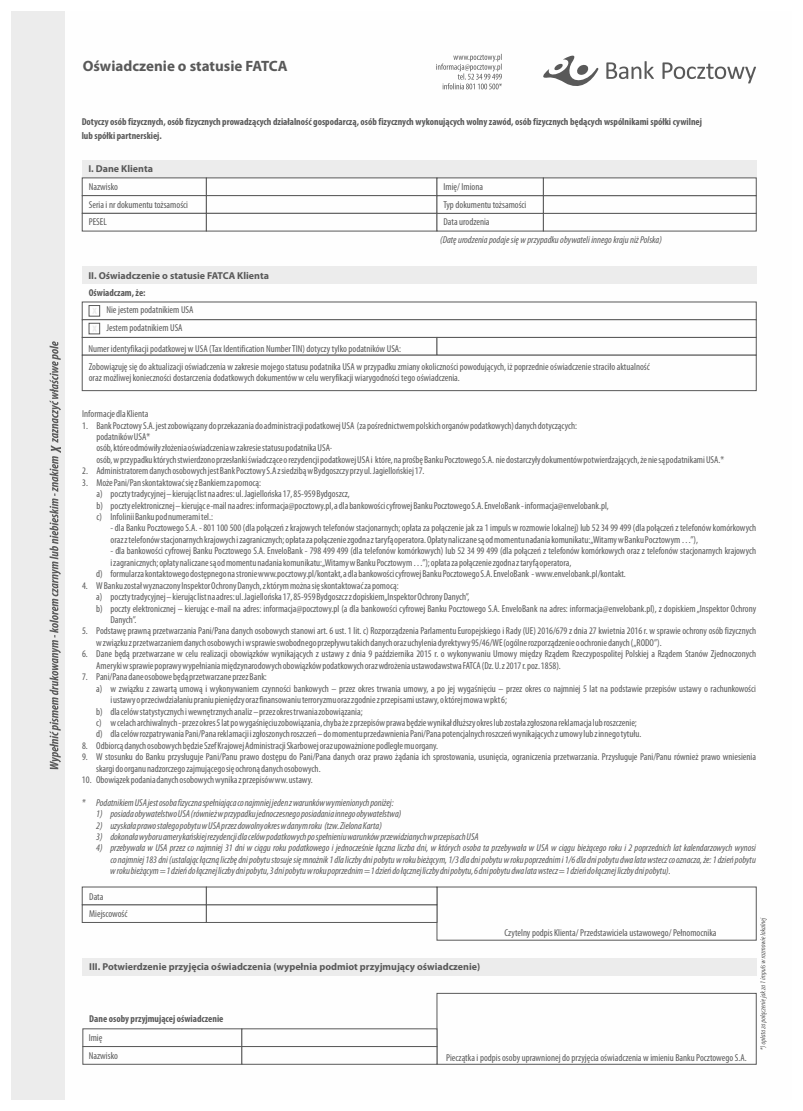
<style>
.page{position:relative;width:803px;height:1111px;background:#fff}
.page>*{position:absolute;margin:0;border:0;box-sizing:border-box;transform-origin:0 0}
.t1{font:700 15px "Myriad Pl";color:#595959}
.t2{font:condensed 10px/11.4px "Myriad Pl";color:#595959}
.t3{font:italic condensed 10px/11.4px "Myriad Pl";color:#595959;text-align:justify}
.t4{font:700 condensed 10px/13.6px "Myriad Pl";color:#595959}
.t5{font:700 10px "Myriad Pl";color:#595959}
</style>
<div class="page">
<div style="left:11px;top:11px;width:53px;height:1088px;background:#ececec"></div>
<div style="left:82px;top:160px;width:673px;height:18px;background:#ececec"></div>
<div style="left:82px;top:266px;width:673px;height:18px;background:#ececec"></div>
<svg style="left:436px;top:54px;width:65px;height:35px"></svg>
<svg style="left:543px;top:55px;width:212px;height:31px"></svg>
<svg style="left:50px;top:341px;width:11px;height:428px"></svg>
<svg style="left:82px;top:178px;width:674px;height:53px"></svg>
<svg style="left:82px;top:302px;width:674px;height:89px"></svg>
<svg style="left:82px;top:886px;width:684px;height:178px"></svg>
<h1 class="t1" style="left:83px;top:60px;width:206px">Oświadczenie o statusie FATCA</h1>
<p class="t4" style="left:82px;top:116px;width:621px">Dotyczy osób fizycznych, osób fizycznych prowadzących działalność gospodarczą, osób fizycznych wykonujących wolny zawód, osób fizycznych będących wspólnikami spółki cywilnej lub spółki partnerskiej.</p>
<p class="t5" style="left:88px;top:165px;width:66px">I. Dane Klienta</p>
<p class="t2" style="left:89px;top:179px;width:101px;line-height:17.8px">Nazwisko<br>Seria i nr dokumentu tożsamości</p>
<p class="t2" style="left:443px;top:182px;width:41px">Imię/ Imiona</p>
<p class="t2" style="left:443px;top:200px;width:84px">Typ dokumentu tożsamości</p>
<p class="t2" style="left:89px;top:217px;width:20px">PESEL</p>
<p class="t2" style="left:443px;top:217px;width:48px">Data urodzenia</p>
<p class="t3" style="left:440px;top:234px;width:223px">(Datę urodzenia podaje się w przypadku obywateli innego kraju niż Polska)</p>
<p class="t5" style="left:88px;top:271px;width:182px">II. Oświadczenie o statusie FATCA Klienta</p>
<p class="t4" style="left:89px;top:287px;width:58px">Oświadczam, że:</p>
<p class="t2" style="left:106px;top:302px;width:89px;line-height:17.8px">Nie jestem podatnikiem USA<br>Jestem podatnikiem USA</p>
<p class="t2" style="left:88px;top:340px;width:562px;line-height:18px">Numer identyfikacji podatkowej w USA (Tax Identification Number TIN) dotyczy tylko podatników USA:<br>Zobowiązuję się do aktualizacji oświadczenia w zakresie mojego statusu podatnika USA w przypadku zmiany okoliczności powodujących, iż poprzednie oświadczenie straciło aktualność</p>
<p class="t2" style="left:89px;top:373px;width:372px">oraz możliwej konieczności dostarczenia dodatkowych dokumentów w celu weryfikacji wiarygodności tego oświadczenia.</p>
<p class="t2" style="left:82px;top:409px;width:68px">Informacje dla Klienta</p>
<p class="t2" style="left:96px;top:420px;width:629px;text-indent:-14px">1. Bank Pocztowy S.A. jest zobowiązany do przekazania do administracji podatkowej USA (za pośrednictwem polskich organów podatkowych) danych dotyczących:<br>podatników USA*<br>osób, które odmówiły złożenia oświadczenia w zakresie statusu podatnika USA·<br>osób, w przypadku których stwierdzono przesłanki świadczące o rezydencji podatkowej USA i które, na prośbę Banku Pocztowego S.A. nie dostarczyły dokumentów potwierdzających, że nie są podatnikami USA.*</p>
<p class="t2" style="left:82px;top:466px;width:343px">2. Administratorem danych osobowych jest Bank Pocztowy S.A z siedzibą w Bydgoszczy przy ul. Jagiellońskiej 17.</p>
<p class="t2" style="left:96px;top:477px;width:513px;text-indent:-14px">3. Może Pani/Pan skontaktować się z Bankiem za pomocą:<br>a) poczty tradycyjnej – kierując list na adres: ul. Jagiellońska 17, 85-959 Bydgoszcz,<br>b) poczty elektronicznej – kierując e-mail na adres: informacja@pocztowy.pl, a dla bankowości cyfrowej Banku Pocztowego S.A. EnveloBank - informacja@envelobank.pl, c) Infolinii Banku pod numerami tel.:</p>
<p class="t2" style="left:110px;top:523px;width:646px">- dla Banku Pocztowego S.A. - 801 100 500 (dla połączeń z krajowych telefonów stacjonarnych; opłata za połączenie jak za 1 impuls w rozmowie lokalnej) lub 52 34 99 499 (dla połączeń z telefonów komórkowych oraz z telefonów stacjonarnych krajowych i zagranicznych; opłata za połączenie zgodna z taryfą operatora. Opłaty naliczane są od momentu nadania komunikatu: „Witamy w Banku Pocztowym …”),</p>
<p class="t2" style="left:110px;top:546px;width:646px">- dla bankowości cyfrowej Banku Pocztowego S.A. EnveloBank - 798 499 499 (dla telefonów komórkowych) lub 52 34 99 499 (dla połączeń z telefonów komórkowych oraz z telefonów stacjonarnych krajowych</p>
<p class="t2" style="left:110px;top:557px;width:462px">i zagranicznych; opłaty naliczane są od momentu nadania komunikatu: „Witamy w Banku Pocztowym …”); opłata za połączenie zgodna z taryfą operatora,</p>
<p class="t2" style="left:96px;top:569px;width:530px">d) formularza kontaktowego dostępnego na stronie www.pocztowy.pl/kontakt, a dla bankowości cyfrowej Banku Pocztowego S.A. EnveloBank - www.envelobank.pl/kontakt.</p>
<p class="t2" style="left:82px;top:580px;width:318px">4. W Banku został wyznaczony Inspektor Ochrony Danych, z którym można się skontaktować za pomocą:</p>
<p class="t2" style="left:96px;top:592px;width:374px">a) poczty tradycyjnej – kierując list na adres: ul. Jagiellońska 17, 85-959 Bydgoszcz z dopiskiem „Inspektor Ochrony Danych”,</p>
<p class="t2" style="left:96px;top:603px;width:661px">b) poczty elektronicznej – kierując e-mail na adres: informacja@pocztowy.pl (a dla bankowości cyfrowej Banku Pocztowego S.A. EnveloBank na adres: informacja@envelobank.pl), z dopiskiem „Inspektor Ochrony</p>
<p class="t2" style="left:110px;top:614px;width:27px">Danych”.</p>
<p class="t2" style="left:96px;top:626px;width:661px;text-indent:-14px">5. Podstawę prawną przetwarzania Pani/Pana danych osobowych stanowi art. 6 ust. 1 lit. c) Rozporządzenia Parlamentu Europejskiego i Rady (UE) 2016/679 z dnia 27 kwietnia 2016 r. w sprawie ochrony osób fizycznych w związku z przetwarzaniem danych osobowych i w sprawie swobodnego przepływu takich danych oraz uchylenia dyrektywy 95/46/WE (ogólne rozporządzenie o ochronie danych („RODO”).</p>
<p class="t2" style="left:96px;top:649px;width:661px;text-indent:-14px">6. Dane będą przetwarzane w celu realizacji obowiązków wynikających z ustawy z dnia 9 października 2015 r. o wykonywaniu Umowy między Rządem Rzeczypospolitej Polskiej a Rządem Stanów Zjednoczonych<br>Ameryki w sprawie poprawy wypełniania międzynarodowych obowiązków podatkowych oraz wdrożenia ustawodawstwa FATCA (Dz. U. z 2017 r. poz. 1858).</p>
<p class="t2" style="left:82px;top:672px;width:186px">7. Pani/Pana dane osobowe będą przetwarzane przez Bank:</p>
<p class="t2" style="left:96px;top:683px;width:661px">a) w związku z zawartą umową i wykonywaniem czynności bankowych – przez okres trwania umowy, a po jej wygaśnięciu – przez okres co najmniej 5 lat na podstawie przepisów ustawy o rachunkowości</p>
<p class="t2" style="left:110px;top:694px;width:398px">i ustawy o przeciwdziałaniu praniu pieniędzy oraz finansowaniu terroryzmu oraz zgodnie z przepisami ustawy, o której mowa w pkt 6;</p>
<p class="t2" style="left:96px;top:706px;width:268px">b) dla celów statystycznych i wewnętrznych analiz – przez okres trwania zobowiązania;</p>
<p class="t2" style="left:96px;top:717px;width:542px">c) w celach archiwalnych - przez okres 5 lat po wygaśnięciu zobowiązania, chyba że z przepisów prawa będzie wynikał dłuższy okres lub została zgłoszona reklamacja lub roszczenie;</p>
<p class="t2" style="left:96px;top:729px;width:546px">d) dla celów rozpatrywania Pani/Pana reklamacji i zgłoszonych roszczeń – do momentu przedawnienia Pani/Pana potencjalnych roszczeń wynikających z umowy lub z innego tytułu.</p>
<p class="t2" style="left:82px;top:740px;width:357px">8. Odbiorcą danych osobowych będzie Szef Krajowej Administracji Skarbowej oraz upoważnione podległe mu organy.</p>
<p class="t2" style="left:96px;top:752px;width:661px;text-indent:-14px">9. W stosunku do Banku przysługuje Pani/Panu prawo dostępu do Pani/Pana danych oraz prawo żądania ich sprostowania, usunięcia, ograniczenia przetwarzania. Przysługuje Pani/Panu również prawo wniesienia skargi do organu nadzorczego zajmującego się ochroną danych osobowych.</p>
<p class="t2" style="left:82px;top:775px;width:232px">10. Obowiązek podania danych osobowych wynika z przepisów ww. ustawy.</p>
<p class="t3" style="left:82px;top:797px;width:313px">* Podatnikiem USA jest osoba fizyczna spełniająca co najmniej jeden z warunków wymienionych poniżej:</p>
<p class="t3" style="left:96px;top:809px;width:306px">1) posiada obywatelstwo USA (również w przypadku jednoczesnego posiadania innego obywatelstwa)</p>
<p class="t3" style="left:96px;top:820px;width:287px">2) uzyskała prawo stałego pobytu w USA przez dowolny okres w danym roku (tzw. Zielona Karta)</p>
<p class="t3" style="left:96px;top:831px;width:384px">3) dokonała wyboru amerykańskiej rezydencji dla celów podatkowych po spełnieniu warunków przewidzianych w przepisach USA</p>
<p class="t3" style="left:110px;top:843px;width:646px;text-indent:-14px">4) przebywała w USA przez co najmniej 31 dni w ciągu roku podatkowego i jednocześnie łączna liczba dni, w których osoba ta przebywała w USA w ciągu bieżącego roku i 2 poprzednich lat kalendarzowych wynosi co najmniej 183 dni (ustalając łączną liczbę dni pobytu stosuje się mnożnik 1 dla liczby dni pobytu w roku bieżącym, 1/3 dla dni pobytu w roku poprzednim i 1/6 dla dni pobytu dwa lata wstecz co oznacza, że: 1 dzień pobytu w roku bieżącym = 1 dzień do łącznej liczby dni pobytu, 3 dni pobytu w roku poprzednim = 1 dzień do łącznej liczby dni pobytu, 6 dni pobytu dwa lata wstecz = 1 dzień do łącznej liczby dni pobytu).</p>
<p class="t2" style="left:89px;top:888px;width:40px;line-height:17.4px">Data<br>Miejscowość</p>
<p class="t5" style="left:89px;top:962px;width:392px">III. Potwierdzenie przyjęcia oświadczenia (wypełnia podmiot przyjmujący oświadczenie)</p>
<p class="t2" style="left:504px;top:928px;width:213px">Czytelny podpis Klienta/ Przedstawiciela ustawowego/ Pełnomocnika</p>
<p class="t4" style="left:89px;top:1012px;width:136px">Dane osoby przyjmującej oświadczenie</p>
<p class="t2" style="left:89px;top:1029px;width:31px;line-height:17.8px">Imię<br>Nazwisko</p>
<p class="t2" style="left:446px;top:1052px;width:302px">Pieczątka i podpis osoby uprawnionej do przyjęcia oświadczenia w imieniu Banku Pocztowego S.A.</p>
</div>
